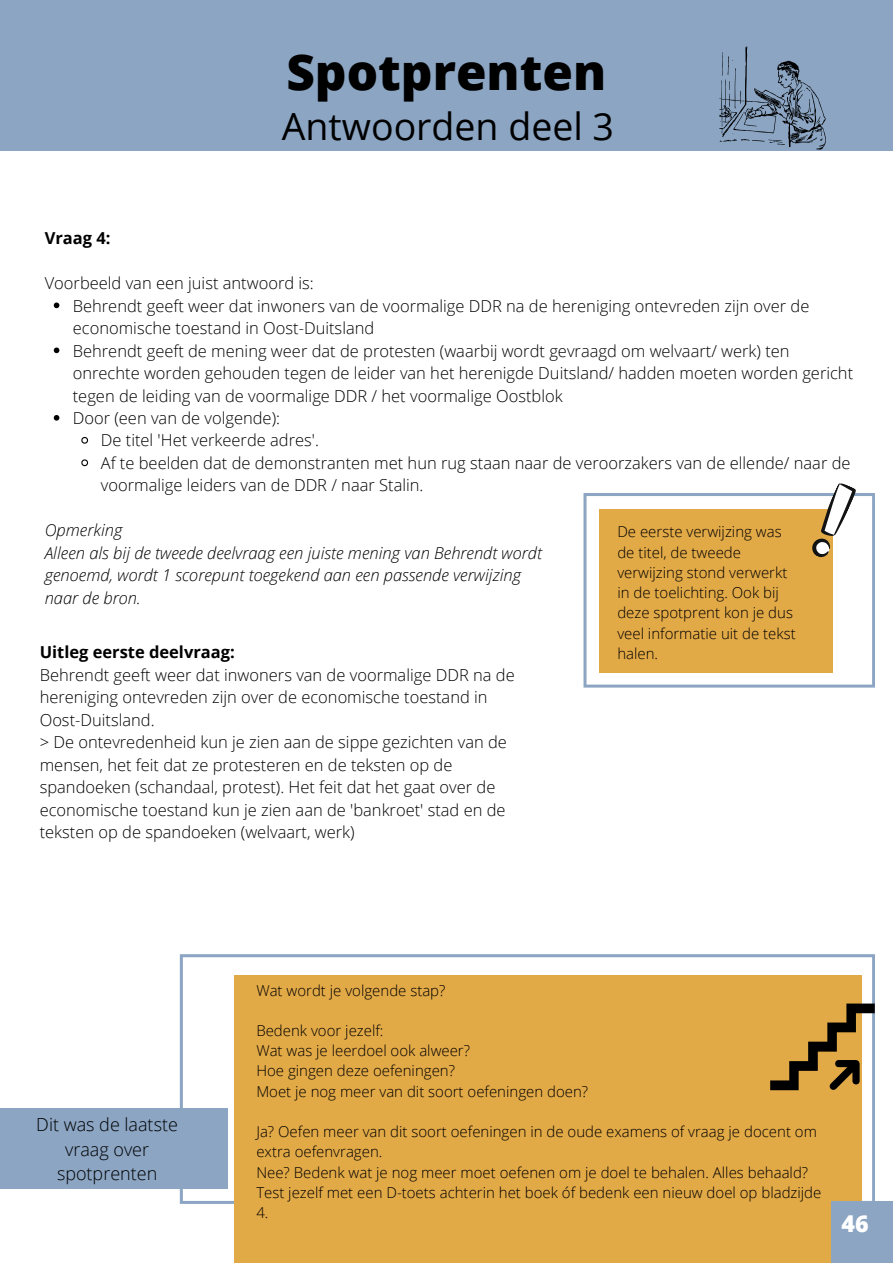
<style>
.page{position:relative;width:893px;height:1264px;background:#fff}
.page>*{position:absolute;margin:0;border:0;box-sizing:border-box;transform-origin:0 0}
.t1{font:800 49.5px "Open Sans";color:#000}
.t2{font:37.5px "Open Sans";color:#000}
.t3{font:800 23.25px "Open Sans";color:#fff}
.t4{font:300 18px/24.8px "Open Sans";color:#000;text-align:center}
.t5{font:300 16.5px/22.5px "Open Sans";color:#000}
.t6{font:italic 300 16.5px "Open Sans";color:#000}
.t7{font:700 16.5px "Open Sans";color:#000}
.t8{font:300 15px/20.2px "Open Sans";color:#000}
</style>
<div class="page">
<svg style="left:180px;top:954px;width:695px;height:249px"></svg>
<div style="left:234px;top:975px;width:627px;height:287px;background:#e2a947"></div>
<svg style="left:770px;top:1003px;width:104px;height:89px"></svg>
<div style="left:831px;top:1200px;width:61px;height:62px;background:#8ba5c3"></div>
<div style="left:0;top:1108px;width:227px;height:80px;background:#8ba5c3"></div>
<svg style="left:54px;top:302px;width:5px;height:6px"></svg>
<svg style="left:54px;top:347px;width:5px;height:6px"></svg>
<svg style="left:54px;top:415px;width:5px;height:5px"></svg>
<svg style="left:81px;top:436px;width:8px;height:8px"></svg>
<svg style="left:81px;top:459px;width:8px;height:8px"></svg>
<svg style="left:583px;top:493px;width:292px;height:194px"></svg>
<div style="left:599px;top:510px;width:233px;height:163px;background:#e2a947"></div>
<svg style="left:807px;top:483px;width:50px;height:77px"></svg>
<div style="left:0;top:0;width:892px;height:150px;background:#8ba5c3"></div>
<svg style="left:719px;top:46px;width:106px;height:104px"></svg>
<p class="t1" style="left:286px;top:38px;width:321px">Spotprenten</p>
<p class="t2" style="left:282px;top:100px;width:333px">Antwoorden deel 3</p>
<p class="t7" style="left:45px;top:226px;width:67px">Vraag 4:</p>
<p class="t5" style="left:45px;top:271px;width:270px">Voorbeeld van een juist antwoord is:</p>
<p class="t5" style="left:73px;top:294px;width:738px">Behrendt geeft weer dat inwoners van de voormalige DDR na de hereniging ontevreden zijn over de economische toestand in Oost-Duitsland</p>
<p class="t5" style="left:73px;top:339px;width:781px">Behrendt geeft de mening weer dat de protesten (waarbij wordt gevraagd om welvaart/ werk) ten onrechte worden gehouden tegen de leider van het herenigde Duitsland/ hadden moeten worden gericht tegen de leiding van de voormalige DDR / het voormalige Oostblok</p>
<p class="t5" style="left:73px;top:406px;width:209px">Door (een van de volgende):</p>
<p class="t5" style="left:101px;top:429px;width:219px">De titel 'Het verkeerde adres'.</p>
<p class="t5" style="left:101px;top:451px;width:751px">Af te beelden dat de demonstranten met hun rug staan naar de veroorzakers van de ellende/ naar de voormalige leiders van de DDR / naar Stalin.</p>
<p class="t6" style="left:45px;top:519px;width:79px">Opmerking</p>
<p class="t6" style="left:45px;top:541px;width:498px">Alleen als bij de tweede deelvraag een juiste mening van Behrendt wordt</p>
<p class="t6" style="left:45px;top:564px;width:478px">genoemd, wordt 1 scorepunt toegekend aan een passende verwijzing</p>
<p class="t6" style="left:45px;top:586px;width:98px">naar de bron.</p>
<p class="t8" style="left:617px;top:521px;width:180px">De eerste verwijzing was de titel, de tweede verwijzing stond verwerkt in de toelichting. Ook bij deze spotprent kon je dus veel informatie uit de tekst</p>
<p class="t7" style="left:40px;top:640px;width:196px">Uitleg eerste deelvraag:</p>
<p class="t8" style="left:617px;top:643px;width:42px">halen.</p>
<p class="t5" style="left:40px;top:663px;width:476px">Behrendt geeft weer dat inwoners van de voormalige DDR na de hereniging ontevreden zijn over de economische toestand in<br>Oost-Duitsland.</p>
<p class="t5" style="left:40px;top:730px;width:468px">&gt; De ontevredenheid kun je zien aan de sippe gezichten van de mensen, het feit dat ze protesteren en de teksten op de spandoeken (schandaal, protest). Het feit dat het gaat over de economische toestand kun je zien aan de 'bankroet' stad en de teksten op de spandoeken (welvaart, werk)</p>
<p class="t4" style="left:36px;top:1111px;width:143px">Dit was de laatste vraag over spotprenten</p>
<p class="t8" style="left:256px;top:979px;width:191px">Wat wordt je volgende stap?</p>
<p class="t8" style="left:256px;top:1020px;width:129px">Bedenk voor jezelf:</p>
<p class="t8" style="left:256px;top:1040px;width:215px">Wat was je leerdoel ook alweer?</p>
<p class="t8" style="left:256px;top:1060px;width:200px">Hoe gingen deze oefeningen?</p>
<p class="t8" style="left:256px;top:1080px;width:333px">Moet je nog meer van dit soort oefeningen doen?</p>
<p class="t8" style="left:256px;top:1121px;width:562px">Ja? Oefen meer van dit soort oefeningen in de oude examens of vraag je docent om extra oefenvragen.</p>
<p class="t8" style="left:256px;top:1161px;width:566px">Nee? Bedenk wat je nog meer moet oefenen om je doel te behalen. Alles behaald?<br>Test jezelf met een D-toets achterin het boek óf bedenk een nieuw doel op bladzijde<br>4.</p>
<p class="t3" style="left:841px;top:1207px;width:29px">46</p>
<p class="t3" style="left:848px;top:1207px;width:15px">9</p>
<p class="t3" style="left:859px;top:1218px;width:15px">9</p>
<p class="t3" style="left:858px;top:1218px;width:18px">X</p>
<p class="t3" style="left:859px;top:1218px;width:15px">4</p>
<p class="t3" style="left:859px;top:1218px;width:15px">7</p>
</div>
